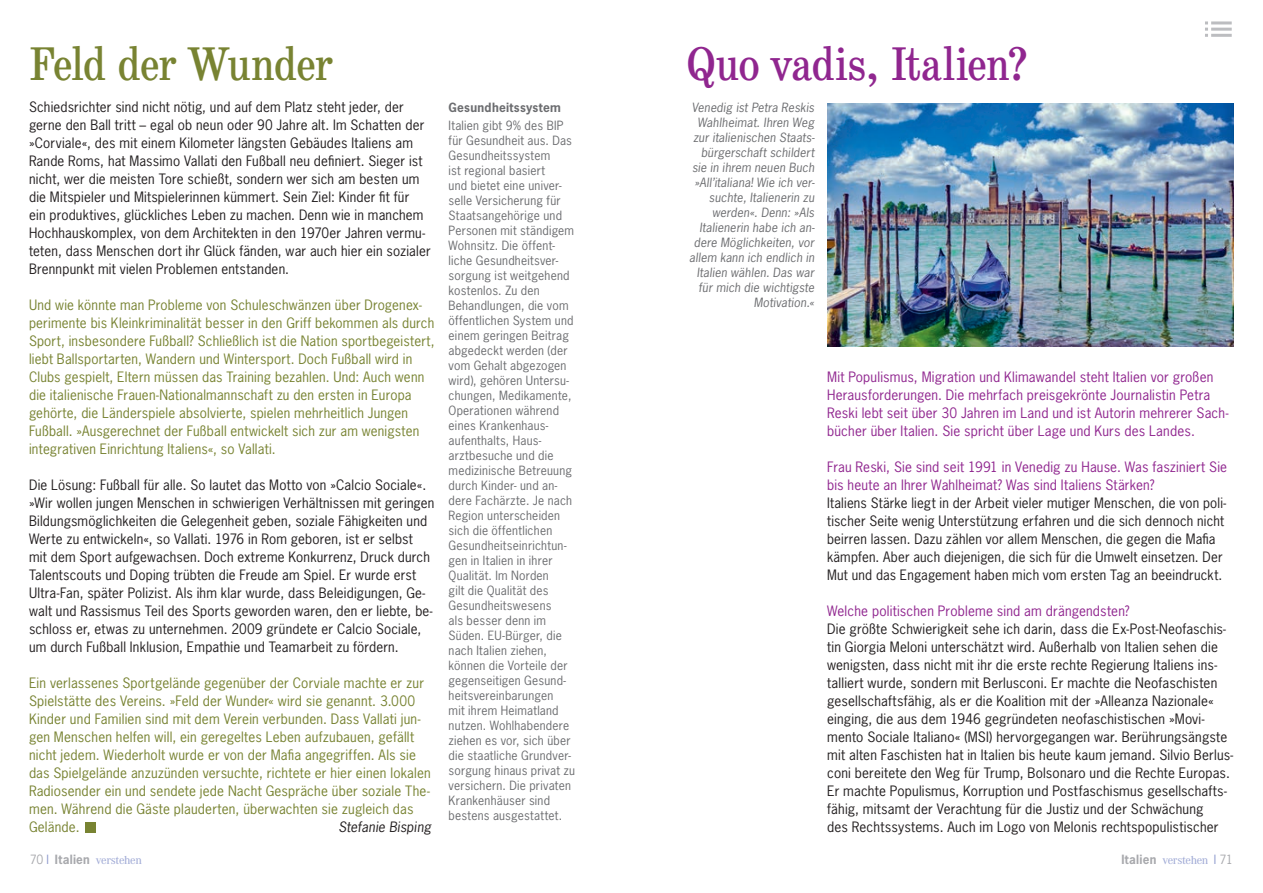
<style>
.page{position:relative;width:1263px;height:893px;background:#fff}
.page>*{position:absolute;margin:0;border:0;box-sizing:border-box;transform-origin:0 0}
.t1{font:condensed 48px "School";letter-spacing:-.01em;color:#90268f}
.t2{font:condensed 48px "School";letter-spacing:-.025em;color:#788332}
.t3{font:13.5px/18px "News Gothic Std";letter-spacing:.015em;color:#231f20}
.t4{font:13.5px/18px "News Gothic Std";letter-spacing:.015em;color:#788332}
.t5{font:13.5px/18px "News Gothic Std";letter-spacing:.015em;color:#90268f}
.t6{font:italic 13.5px "News Gothic Std";letter-spacing:.01em;color:#231f20}
.t7{font:12px/15px "News Gothic Std";letter-spacing:.02em;color:#6c6d70}
.t8{font:italic 12px/15px "News Gothic Std";letter-spacing:.015em;color:#6c6d70;text-align:right}
.t9{font:500 12px "Corporate A Pro";letter-spacing:-.03em;color:#a1abd6}
.t10{font:700 12px "News Gothic Std";letter-spacing:.025em;color:#6c6d70}
.s1{font-family:"News Gothic Std";font-weight:400;color:#a8a9ad}
.s2{font-family:"News Gothic Std";font-weight:400;color:#8d9acd}
.s3{font-family:"News Gothic Std";font-weight:700;color:#a8a9ad}
</style>
<div class="page">
<div style="left:85px;top:822px;width:11px;height:10px;background:#788332"></div>
<img style="left:827px;top:103px;width:406px;height:243px">
<hr style="left:1211px;top:21px;width:21px;height:3px;background:#bcbdc0">
<hr style="left:1211px;top:28px;width:21px;height:3px;background:#bcbdc0">
<hr style="left:1211px;top:34px;width:21px;height:3px;background:#bcbdc0">
<svg style="left:1205px;top:21px;width:3px;height:16px"></svg>
<h1 class="t2" style="left:29px;top:36px;width:306px">Feld der Wunder</h1>
<p class="t3" style="left:29px;top:98px;width:403px">Schiedsrichter sind nicht nötig, und auf dem Platz steht jeder, der gerne den Ball tritt – egal ob neun oder 90 Jahre alt. Im Schatten der »Corviale«, des mit einem Kilometer längsten Gebäudes Italiens am Rande Roms, hat Massimo Vallati den Fußball neu definiert. Sieger ist nicht, wer die meisten Tore schießt, sondern wer sich am besten um die Mitspieler und Mitspielerinnen kümmert. Sein Ziel: Kinder fit für<br>ein produktives, glückliches Leben zu machen. Denn wie in manchem Hochhauskomplex, von dem Architekten in den 1970er Jahren vermu&shy;teten, dass Menschen dort ihr Glück fänden, war auch hier ein sozialer Brennpunkt mit vielen Problemen entstanden.</p>
<p class="t4" style="left:29px;top:296px;width:407px">Und wie könnte man Probleme von Schuleschwänzen über Drogenex&shy;perimente bis Kleinkriminalität besser in den Griff bekommen als durch Sport, insbesondere Fußball? Schließlich ist die Nation sportbegeistert, liebt Ballsportarten, Wandern und Wintersport. Doch Fußball wird in Clubs gespielt, Eltern müssen das Training bezahlen. Und: Auch wenn die italienische Frauen-Nationalmannschaft zu den ersten in Europa gehörte, die Länderspiele absolvierte, spielen mehrheitlich Jungen Fußball. »Ausgerechnet der Fußball entwickelt sich zur am wenigsten integrativen Einrichtung Italiens«, so Vallati.</p>
<p class="t3" style="left:29px;top:476px;width:407px">Die Lösung: Fußball für alle. So lautet das Motto von »Calcio Sociale«. »Wir wollen jungen Menschen in schwierigen Verhältnissen mit geringen Bildungsmöglichkeiten die Gelegenheit geben, soziale Fähigkeiten und Werte zu entwickeln«, so Vallati. 1976 in Rom geboren, ist er selbst<br>mit dem Sport aufgewachsen. Doch extreme Konkurrenz, Druck durch Talentscouts und Doping trübten die Freude am Spiel. Er wurde erst Ultra-Fan, später Polizist. Als ihm klar wurde, dass Beleidigungen, Ge&shy;walt und Rassismus Teil des Sports geworden waren, den er liebte, be&shy;schloss er, etwas zu unternehmen. 2009 gründete er Calcio Sociale, um durch Fußball Inklusion, Empathie und Teamarbeit zu fördern.</p>
<p class="t4" style="left:29px;top:674px;width:403px">Ein verlassenes Sportgelände gegenüber der Corviale machte er zur Spielstätte des Vereins. »Feld der Wunder« wird sie genannt. 3.000<br>Kinder und Familien sind mit dem Verein verbunden. Dass Vallati jun&shy;gen Menschen helfen will, ein geregeltes Leben aufzubauen, gefällt nicht jedem. Wiederholt wurde er von der Mafia angegriffen. Als sie das Spielgelände anzuzünden versuchte, richtete er hier einen lokalen Radiosender ein und sendete jede Nacht Gespräche über soziale The&shy;men. Während die Gäste plauderten, überwachten sie zugleich das Gelände.</p>
<p class="t6" style="left:339px;top:819px;width:94px">Stefanie Bisping</p>
<p class="t10" style="left:449px;top:100px;width:114px">Gesundheitssystem</p>
<p class="t7" style="left:449px;top:118px;width:128px">Italien gibt 9% des BIP für Gesundheit aus. Das<br>Gesundheitssystem<br>ist regional basiert<br>und bietet eine univer&shy;selle Versicherung für<br>Staatsangehörige und<br>Personen mit ständigem<br>Wohnsitz. Die öffent&shy;liche Gesundheitsver&shy;sorgung ist weitgehend kostenlos. Zu den<br>Behandlungen, die vom öffentlichen System und einem geringen Beitrag abgedeckt werden (der vom Gehalt abgezogen wird), gehören Untersu&shy;chungen, Medikamente,<br>Operationen während eines Krankenhaus&shy;aufenthalts, Haus&shy;arztbesuche und die medizinische Betreuung durch Kinder- und an&shy;dere Fachärzte. Je nach<br>Region unterscheiden sich die öffentlichen<br>Gesundheitseinrichtun&shy;gen in Italien in ihrer<br>Qualität. Im Norden<br>gilt die Qualität des<br>Gesundheitswesens<br>als besser denn im<br>Süden. EU-Bürger, die nach Italien ziehen, können die Vorteile der gegenseitigen Gesund&shy;heitsvereinbarungen<br>mit ihrem Heimatland nutzen. Wohlhabendere ziehen es vor, sich über die staatliche Grundver&shy;sorgung hinaus privat zu versichern. Die privaten<br>Krankenhäuser sind bestens ausgestattet.</p>
<h1 class="t1" style="left:687px;top:36px;width:344px">Quo vadis, Italien?</h1>
<p class="t8" style="left:689px;top:101px;width:127px">Venedig ist Petra Reskis<br>Wahlheimat. Ihren Weg zur italienischen Staats&shy;bürgerschaft schildert sie in ihrem neuen Buch »All’italiana! Wie ich ver&shy;suchte, Italienerin zu werden«. Denn: »Als<br>Italienerin habe ich an&shy;dere Möglichkeiten, vor allem kann ich endlich in<br>Italien wählen. Das war für mich die wichtigste<br>Motivation.«</p>
<p class="t5" style="left:827px;top:368px;width:403px">Mit Populismus, Migration und Klimawandel steht Italien vor großen Herausforderungen. Die mehrfach preisgekrönte Journalistin Petra Reski lebt seit über 30 Jahren im Land und ist Autorin mehrerer Sach&shy;bücher über Italien. Sie spricht über Lage und Kurs des Landes.</p>
<p class="t5" style="left:827px;top:458px;width:402px">Frau Reski, Sie sind seit 1991 in Venedig zu Hause. Was fasziniert Sie bis heute an Ihrer Wahlheimat? Was sind Italiens Stärken?</p>
<p class="t3" style="left:827px;top:494px;width:401px">Italiens Stärke liegt in der Arbeit vieler mutiger Menschen, die von poli&shy;tischer Seite wenig Unterstützung erfahren und die sich dennoch nicht beirren lassen. Dazu zählen vor allem Menschen, die gegen die Mafia kämpfen. Aber auch diejenigen, die sich für die Umwelt einsetzen. Der Mut und das Engagement haben mich vom ersten Tag an beeindruckt.</p>
<p class="t5" style="left:827px;top:602px;width:304px">Welche politischen Probleme sind am drängendsten?</p>
<p class="t3" style="left:827px;top:620px;width:408px">Die größte Schwierigkeit sehe ich darin, dass die Ex-Post-Neofaschis&shy;tin Giorgia Meloni unterschätzt wird. Außerhalb von Italien sehen die wenigsten, dass nicht mit ihr die erste rechte Regierung Italiens ins&shy;talliert wurde, sondern mit Berlusconi. Er machte die Neofaschisten gesellschaftsfähig, als er die Koalition mit der »Alleanza Nazionale« einging, die aus dem 1946 gegründeten neofaschistischen »Movi&shy;mento Sociale Italiano« (MSI) hervorgegangen war. Berührungsängste mit alten Faschisten hat in Italien bis heute kaum jemand. Silvio Berlus&shy;coni bereitete den Weg für Trump, Bolsonaro und die Rechte Europas.<br>Er machte Populismus, Korruption und Postfaschismus gesellschafts&shy;fähig, mitsamt der Verachtung für die Justiz und der Schwächung<br>des Rechtssystems. Auch im Logo von Melonis rechtspopulistischer</p>
<p class="t9" style="left:30px;top:852px;width:114px"><span class="s1">70</span> <span class="s2">I</span> <span class="s3">Italien</span> verstehen</p>
<p class="t9" style="left:1121px;top:852px;width:113px"><span class="s3">Italien</span> verstehen <span class="s2">I</span> <span class="s1">71</span></p>
</div>
